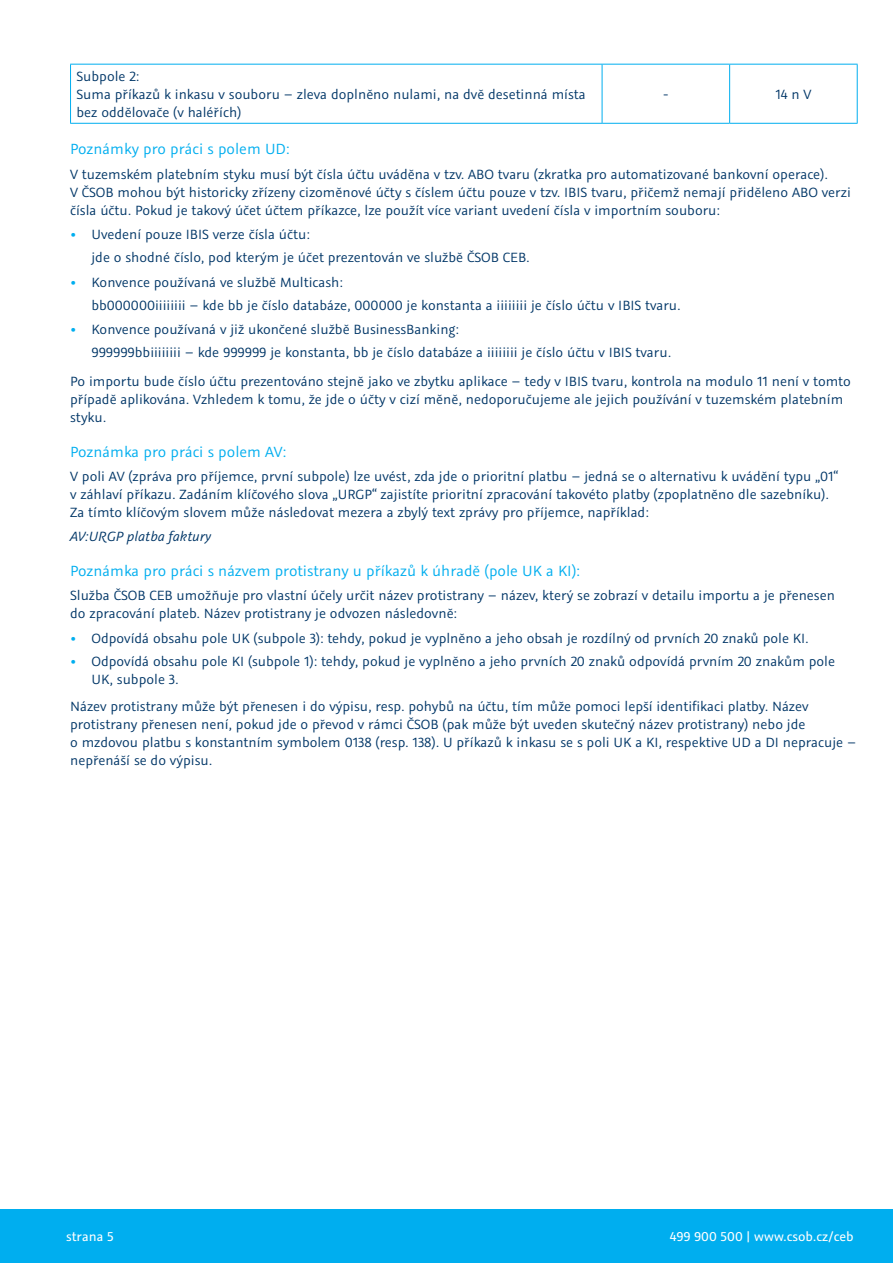
<style>
.page{position:relative;width:893px;height:1263px;background:#fff}
.page>*{position:absolute;margin:0;border:0;box-sizing:border-box;transform-origin:0 0}
.podnadpis_x_x_x_x_x{font:16.5px "Graublau Sans";color:#00aeef}
.normal_text{font:15px/18px "Graublau Sans";color:#003667}
.normal_text_odrazky{font:15px/18px "Graublau Sans";color:#003667}
.normal_text_tabulka{font:15px/18px "Graublau Sans";color:#003667}
.normal_text-2{font:italic 15px "Graublau Sans";color:#003667}
.t1{font:14.4px "Graublau Sans";color:#fff}
.s1{font-weight:700;color:#00aeef}
</style>
<div class="page">
<div style="left:0;top:1209px;width:893px;height:54px;background:#00aeef"></div>
<hr style="left:70px;top:64px;width:532px;height:1px;background:#00aeef">
<hr style="left:70px;top:65px;width:1px;height:58px;background:#00aeef">
<hr style="left:70px;top:123px;width:532px;height:1px;background:#00aeef">
<hr style="left:602px;top:64px;width:128px;height:1px;background:#00aeef">
<hr style="left:602px;top:65px;width:1px;height:58px;background:#00aeef">
<hr style="left:602px;top:123px;width:128px;height:1px;background:#00aeef">
<hr style="left:730px;top:64px;width:128px;height:1px;background:#00aeef">
<hr style="left:729px;top:65px;width:1px;height:58px;background:#00aeef">
<hr style="left:857px;top:65px;width:1px;height:58px;background:#00aeef">
<hr style="left:730px;top:123px;width:128px;height:1px;background:#00aeef">
<p class="normal_text_tabulka" style="left:77px;top:68px;width:64px">Subpole 2:</p>
<p class="normal_text_tabulka" style="left:77px;top:86px;width:511px">Suma příkazů k inkasu v souboru – zleva doplněno nulami, na dvě desetinná místa bez oddělovače (v haléřích)</p>
<p class="normal_text_tabulka" style="left:663px;top:86px;width:7px">-</p>
<p class="normal_text_tabulka" style="left:775px;top:86px;width:38px">14 n V</p>
<p class="podnadpis_x_x_x_x_x" style="left:70px;top:139px;width:221px">Poznámky pro práci s polem UD:</p>
<p class="normal_text" style="left:70px;top:165px;width:782px">V tuzemském platebním styku musí být čísla účtu uváděna v tzv. ABO tvaru (zkratka pro automatizované bankovní operace).<br>V ČSOB mohou být historicky zřízeny cizoměnové účty s číslem účtu pouze v tzv. IBIS tvaru, přičemž nemají přiděleno ABO verzi čísla účtu. Pokud je takový účet účtem příkazce, lze použít více variant uvedení čísla v importním souboru:</p>
<p class="normal_text_odrazky" style="left:70px;top:225px;width:241px"><span class="s1">•</span> Uvedení pouze IBIS verze čísla účtu:</p>
<p class="normal_text_odrazky" style="left:91px;top:249px;width:440px">jde o shodné číslo, pod kterým je účet prezentován ve službě ČSOB CEB.</p>
<p class="normal_text_odrazky" style="left:70px;top:273px;width:274px"><span class="s1">•</span> Konvence používaná ve službě Multicash:</p>
<p class="normal_text_odrazky" style="left:91px;top:296px;width:591px">bb000000iiiiiiii – kde bb je číslo databáze, 000000 je konstanta a iiiiiiii je číslo účtu v IBIS tvaru.</p>
<p class="normal_text_odrazky" style="left:70px;top:320px;width:390px"><span class="s1">•</span> Konvence používaná v již ukončené službě BusinessBanking:</p>
<p class="normal_text_odrazky" style="left:91px;top:344px;width:581px">999999bbiiiiiiii – kde 999999 je konstanta, bb je číslo databáze a iiiiiiii je číslo účtu v IBIS tvaru.</p>
<p class="normal_text" style="left:70px;top:372px;width:782px">Po importu bude číslo účtu prezentováno stejně jako ve zbytku aplikace – tedy v IBIS tvaru, kontrola na modulo 11 není v tomto případě aplikována. Vzhledem k tomu, že jde o účty v cizí měně, nedoporučujeme ale jejich používání v tuzemském platebním styku.</p>
<p class="podnadpis_x_x_x_x_x" style="left:70px;top:441px;width:218px">Poznámka pro práci s polem AV:</p>
<p class="normal_text" style="left:70px;top:467px;width:770px">V poli AV (zpráva pro příjemce, první subpole) lze uvést, zda jde o prioritní platbu – jedná se o alternativu k uvádění typu „01“ v záhlaví příkazu. Zadáním klíčového slova „URGP“ zajistíte prioritní zpracování takovéto platby (zpoplatněno dle sazebníku).<br>Za tímto klíčovým slovem může následovat mezera a zbylý text zprávy pro příjemce, například:</p>
<p class="normal_text-2" style="left:70px;top:528px;width:143px">AV:URGP platba faktury</p>
<p class="podnadpis_x_x_x_x_x" style="left:70px;top:561px;width:511px">Poznámka pro práci s názvem protistrany u příkazů k úhradě (pole UK a KI):</p>
<p class="normal_text" style="left:70px;top:587px;width:766px">Služba ČSOB CEB umožňuje pro vlastní účely určit název protistrany – název, který se zobrazí v detailu importu a je přenesen do zpracování plateb. Název protistrany je odvozen následovně:</p>
<p class="normal_text_odrazky" style="left:70px;top:629px;width:740px"><span class="s1">•</span> Odpovídá obsahu pole UK (subpole 3): tehdy, pokud je vyplněno a jeho obsah je rozdílný od prvních 20 znaků pole KI.</p>
<p class="normal_text_odrazky" style="left:91px;top:652px;width:745px;text-indent:-21px"><span class="s1">•</span> Odpovídá obsahu pole KI (subpole 1): tehdy, pokud je vyplněno a jeho prvních 20 znaků odpovídá prvním 20 znakům pole<br>UK, subpole 3.</p>
<p class="normal_text" style="left:70px;top:697px;width:788px">Název protistrany může být přenesen i do výpisu, resp. pohybů na účtu, tím může pomoci lepší identifikaci platby. Název protistrany přenesen není, pokud jde o převod v rámci ČSOB (pak může být uveden skutečný název protistrany) nebo jde<br>o mzdovou platbu s konstantním symbolem 0138 (resp. 138). U příkazů k inkasu se s poli UK a KI, respektive UD a DI nepracuje – nepřenáší se do výpisu.</p>
<p class="t1" style="left:66px;top:1227px;width:49px">strana 5</p>
<p class="t1" style="left:670px;top:1227px;width:185px">499 900 500 | www.csob.cz/ceb</p>
</div>
